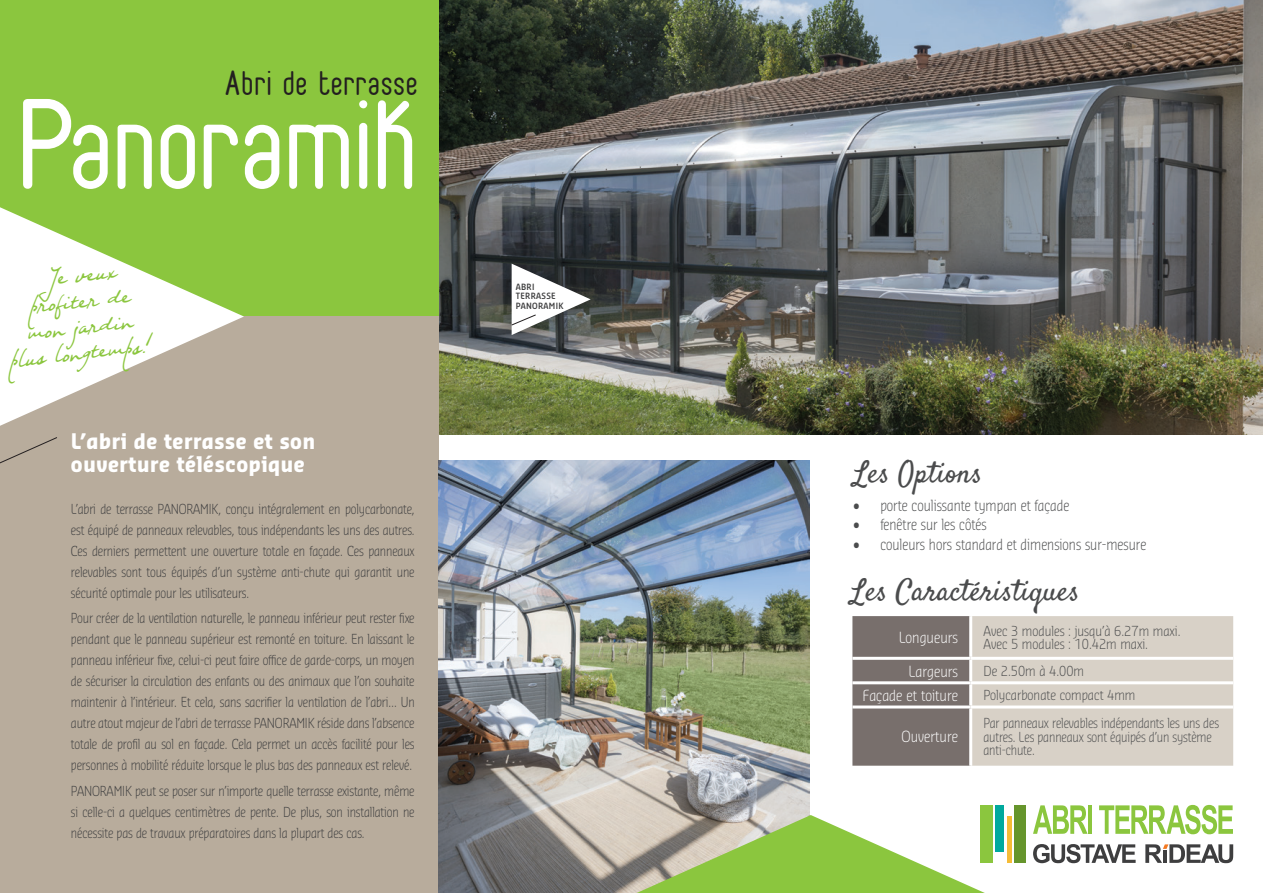
<style>
.page{position:relative;width:1263px;height:893px;background:#fff}
.page>*{position:absolute;margin:0;border:0;box-sizing:border-box;transform-origin:0 0}
.Nom_veranda{font:128.55px "Fabiolo";letter-spacing:-.025em;color:#fff}
.La_veranda{font:35.1px "Fabiolo";color:#231f20}
.t1{font:30px "Satisfy";color:#4b4c4d}
.t2{font:21.6px "Night Wind Sent Sample";color:#8bc63e}
._02-Titre_paragraphe{font:700 21px/22.8px "Sansa Con Pro";letter-spacing:.03em;color:#fff}
.t3{font:300 15px "Sansa Con Pro";color:#4b4c4d;scale:.95 1}
.t4{font:300 15px "Sansa Con Pro";color:#fff}
.t5{font:300 13.5px/21px "Sansa Con Pro";letter-spacing:-.01em;color:#3e3e3f;text-align:justify;scale:.95 1}
.t6{font:300 13.5px/13.5px "Sansa Con Pro";letter-spacing:-.01em;color:#4b4c4d;scale:.95 1}
.t7{font:300 13.5px "Sansa Con Pro";letter-spacing:-.01em;color:#4b4c4d}
._06-Texte_triangle{font:600 8.4px "Sansa Con Pro";letter-spacing:.04em;color:#3e3e3f}
</style>
<div class="page">
<img style="left:439px;top:0;width:824px;height:434px">
<div style="left:0;top:0;width:439px;height:446px;background:#8bc63e"></div>
<div style="left:0;top:316px;width:439px;height:577px;background:#b8ac9c"></div>
<div style="left:496px;top:250px;width:107px;height:99px;background:#231f20;opacity:.42"></div>
<svg style="left:511px;top:264px;width:80px;height:71px"></svg>
<svg style="left:0;top:207px;width:244px;height:219px"></svg>
<img style="left:439px;top:460px;width:371px;height:433px">
<svg style="left:637px;top:815px;width:348px;height:78px"></svg>
<svg style="left:0;top:437px;width:57px;height:27px"></svg>
<div style="left:980px;top:805px;width:12px;height:58px;background:#8bc63e"></div>
<div style="left:995px;top:805px;width:8px;height:47px;background:#00a99d"></div>
<hr style="left:1007px;top:816px;width:4px;height:47px;background:#f5bc37">
<div style="left:1014px;top:805px;width:12px;height:58px;background:#66952c"></div>
<svg style="left:1033px;top:805px;width:54px;height:29px"></svg>
<hr style="left:1088px;top:805px;width:4px;height:29px;background:#8bc63e">
<svg style="left:1099px;top:805px;width:134px;height:29px"></svg>
<svg style="left:1033px;top:844px;width:102px;height:19px"></svg>
<svg style="left:1145px;top:844px;width:88px;height:19px"></svg>
<hr style="left:1163px;top:850px;width:4px;height:13px;background:#3e3e3f">
<svg style="left:852px;top:616px;width:381px;height:150px;background:#bbb3ab"></svg>
<hr style="left:852px;top:657px;width:119px;height:3px;background:#fff">
<hr style="left:852px;top:681px;width:119px;height:3px;background:#fff">
<hr style="left:852px;top:705px;width:119px;height:3px;background:#fff">
<hr style="left:969px;top:616px;width:3px;height:41px;background:#fff">
<hr style="left:969px;top:660px;width:3px;height:21px;background:#fff">
<hr style="left:969px;top:684px;width:3px;height:21px;background:#fff">
<hr style="left:969px;top:708px;width:3px;height:58px;background:#fff">
<hr style="left:971px;top:657px;width:262px;height:3px;background:#fff">
<hr style="left:971px;top:681px;width:262px;height:3px;background:#fff">
<hr style="left:971px;top:705px;width:262px;height:3px;background:#fff">
<p class="La_veranda" style="left:226px;top:64px;width:196px">Abri de terrasse</p>
<p class="Nom_veranda" style="left:23px;top:75px;width:403px">Panoramik</p>
<p class="t2" style="left:43px;top:265px;width:74px;rotate:-6deg">Je veux</p>
<p class="t2" style="left:28px;top:293px;width:102px;rotate:-6deg">profiter de</p>
<p class="t2" style="left:26px;top:319px;width:107px;rotate:-6deg">mon jardin</p>
<p class="t2" style="left:9px;top:347px;width:142px;rotate:-6deg">plus longtemps!</p>
<p class="_02-Titre_paragraphe" style="left:71px;top:430px;width:246px">L’abri de terrasse et son ouverture téléscopique</p>
<p class="t5" style="left:71px;top:498px;width:363px">L’abri de terrasse PANORAMIK, conçu intégralement en polycarbonate, est équipé de panneaux relevables, tous indépendants les uns des autres.<br>Ces derniers permettent une ouverture totale en façade. Ces panneaux relevables sont tous équipés d’un système anti-chute qui garantit une sécurité optimale pour les utilisateurs.</p>
<p class="t5" style="left:71px;top:607px;width:363px">Pour créer de la ventilation naturelle, le panneau inférieur peut rester fixe pendant que le panneau supérieur est remonté en toiture. En laissant le panneau inférieur fixe, celui-ci peut faire office de garde-corps, un moyen de sécuriser la circulation des enfants ou des animaux que l’on souhaite maintenir à l’intérieur. Et cela, sans sacrifier la ventilation de l’abri… Un autre atout majeur de l’abri de terrasse PANORAMIK réside dans l’absence totale de profil au sol en façade. Cela permet un accès facilité pour les personnes à mobilité réduite lorsque le plus bas des panneaux est relevé.</p>
<p class="t5" style="left:71px;top:780px;width:363px">PANORAMIK peut se poser sur n’importe quelle terrasse existante, même si celle-ci a quelques centimètres de pente. De plus, son installation ne nécessite pas de travaux préparatoires dans la plupart des cas.</p>
<p class="_06-Texte_triangle" style="left:516px;top:281px;width:20px">ABRI</p>
<p class="_06-Texte_triangle" style="left:516px;top:290px;width:41px">TERRASSE</p>
<p class="_06-Texte_triangle" style="left:516px;top:300px;width:49px">PANORAMIK</p>
<p class="t1" style="left:853px;top:453px;width:130px">Les Options</p>
<p class="t3" style="left:853px;top:495px;width:229px">• porte coulissante tympan et façade</p>
<p class="t3" style="left:853px;top:515px;width:142px">• fenêtre sur les côtés</p>
<p class="t3" style="left:853px;top:534px;width:310px">• couleurs hors standard et dimensions sur-mesure</p>
<p class="t1" style="left:851px;top:571px;width:230px">Les Caractéristiques</p>
<p class="t4" style="left:899px;top:628px;width:61px">Longueurs</p>
<p class="t7" style="left:983px;top:622px;width:199px">Avec 3 modules : jusqu’à 6.27m maxi.</p>
<p class="t7" style="left:983px;top:636px;width:166px">Avec 5 modules : 10.42m maxi.</p>
<p class="t4" style="left:909px;top:661px;width:51px">Largeurs</p>
<p class="t7" style="left:983px;top:662px;width:102px">De 2.50m à 4.00m</p>
<p class="t4" style="left:862px;top:686px;width:97px">Façade et toiture</p>
<p class="t7" style="left:983px;top:687px;width:153px">Polycarbonate compact 4mm</p>
<p class="t4" style="left:901px;top:727px;width:58px">Ouverture</p>
<p class="t6" style="left:983px;top:716px;width:249px">Par panneaux relevables indépendants les uns des autres. Les panneaux sont équipés d’un système anti-chute.</p>
</div>
